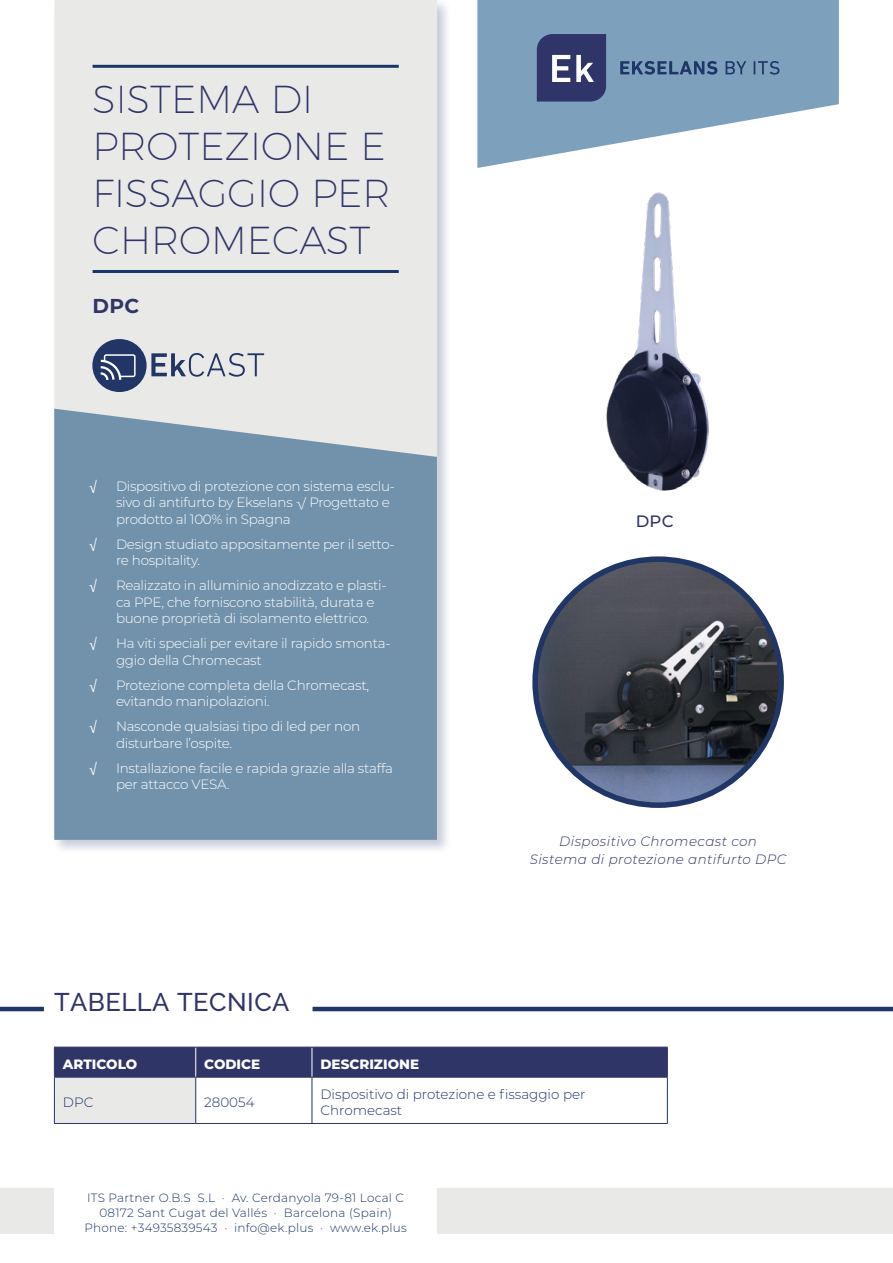
<style>
.page{position:relative;width:893px;height:1263px;background:#fff}
.page>*{position:absolute;margin:0;border:0;box-sizing:border-box;transform-origin:0 0}
.t1{font:200 39px/46.8px "Montserrat";color:#303568}
.t2{font:500 25.5px "Raleway";letter-spacing:.02em;color:#303568}
.t3{font:700 20.1px "Montserrat";color:#303568}
.t4{font:500 16.5px "Montserrat";color:#303568}
.t5{font:300 13.5px/16.5px "Montserrat";letter-spacing:-.02em;color:#fff}
.t6{font:300 13.5px/16.2px "Montserrat";color:#1f3666}
.Texto_independiente{font:italic 300 13.5px/18px "Montserrat";letter-spacing:.03em;color:#2f3569;text-align:center}
.t7{font:800 13.5px "Montserrat";color:#fff}
.t8{font:13.5px "Helvetica Neue LT Std";color:#fff}
.t9{font:300 12px/15px "Montserrat";letter-spacing:.02em;color:#1a3667;text-align:center}
</style>
<div class="page">
<div style="left:52px;top:0;width:399px;height:855px;background:#1f3666;opacity:.25"></div>
<div style="left:54px;top:0;width:383px;height:409px;background:#e9e9e7"></div>
<div style="left:54px;top:409px;width:383px;height:431px;background:#7292ab"></div>
<hr style="left:93px;top:65px;width:306px;height:3px;background:#1a3667">
<hr style="left:93px;top:270px;width:306px;height:3px;background:#1a3667">
<svg style="left:477px;top:0;width:362px;height:168px;fill:#7da0bd"></svg>
<svg style="left:537px;top:34px;width:69px;height:68px;background:#484e7c"></svg>
<svg style="left:620px;top:61px;width:97px;height:14px"></svg>
<svg style="left:726px;top:61px;width:20px;height:13px"></svg>
<svg style="left:754px;top:61px;width:25px;height:14px"></svg>
<div style="left:0;top:1188px;width:54px;height:46px;background:#e9e9e7"></div>
<div style="left:437px;top:1188px;width:456px;height:46px;background:#e9e9e7"></div>
<img style="left:606px;top:192px;width:103px;height:299px">
<div style="left:55px;top:1048px;width:612px;height:29px;background:#303568"></div>
<div style="left:54px;top:1077px;width:142px;height:46px;background:#e9e9e7"></div>
<hr style="left:54px;top:1123px;width:142px;height:1px;background:#303568">
<hr style="left:196px;top:1123px;width:116px;height:1px;background:#303568">
<hr style="left:312px;top:1123px;width:356px;height:1px;background:#303568">
<hr style="left:195px;top:1047px;width:1px;height:30px;background:#fff">
<hr style="left:312px;top:1047px;width:1px;height:30px;background:#fff">
<hr style="left:54px;top:1077px;width:1px;height:46px;background:#1f3666">
<hr style="left:195px;top:1077px;width:1px;height:46px;background:#1f3666">
<hr style="left:312px;top:1077px;width:1px;height:46px;background:#1f3666">
<hr style="left:667px;top:1077px;width:1px;height:46px;background:#1f3666">
<hr style="left:54px;top:1047px;width:142px;height:1px;background:#303568">
<hr style="left:54px;top:1047px;width:1px;height:30px;background:#303568">
<hr style="left:196px;top:1047px;width:116px;height:1px;background:#303568">
<hr style="left:312px;top:1047px;width:356px;height:1px;background:#303568">
<hr style="left:667px;top:1047px;width:1px;height:30px;background:#303568">
<hr style="left:54px;top:1077px;width:142px;height:1px;background:#303568">
<hr style="left:196px;top:1077px;width:116px;height:1px;background:#303568">
<hr style="left:312px;top:1077px;width:356px;height:1px;background:#303568">
<img style="left:535px;top:560px;width:246px;height:244px">
<hr style="left:0;top:1007px;width:44px;height:4px;background:#1f3666">
<hr style="left:313px;top:1007px;width:580px;height:4px;background:#1f3666">
<svg style="left:151px;top:353px;width:113px;height:24px;background:#b1b7c3"></svg>
<div style="left:92px;top:339px;width:55px;height:53px;background:#213666;border-radius:50%"></div>
<svg style="left:100px;top:354px;width:36px;height:26px"></svg>
<p class="t1" style="left:93px;top:75px;width:222px">SISTEMA DI</p>
<p class="t1" style="left:93px;top:122px;width:300px">PROTEZIONE E<br>FISSAGGIO PER<br>CHROMECAST</p>
<p class="t3" style="left:92px;top:292px;width:48px">DPC</p>
<p class="t8" style="left:89px;top:478px;width:9px">√</p>
<p class="t5" style="left:116px;top:477px;width:280px">Dispositivo di protezione con sistema esclu&shy;sivo di antifurto by Ekselans √ Progettato e prodotto al 100% in Spagna</p>
<p class="t8" style="left:89px;top:536px;width:9px">√</p>
<p class="t5" style="left:116px;top:535px;width:280px">Design studiato appositamente per il setto&shy;re hospitality.</p>
<p class="t8" style="left:89px;top:577px;width:9px">√</p>
<p class="t5" style="left:116px;top:577px;width:272px">Realizzato in alluminio anodizzato e plasti&shy;ca PPE, che forniscono stabilità, durata e buone proprietà di isolamento elettrico.</p>
<p class="t8" style="left:89px;top:635px;width:9px">√</p>
<p class="t5" style="left:116px;top:635px;width:276px">Ha viti speciali per evitare il rapido smonta&shy;ggio della Chromecast</p>
<p class="t8" style="left:89px;top:677px;width:9px">√</p>
<p class="t5" style="left:116px;top:676px;width:255px">Protezione completa della Chromecast, evitando manipolazioni.</p>
<p class="t8" style="left:89px;top:718px;width:9px">√</p>
<p class="t5" style="left:116px;top:718px;width:246px">Nasconde qualsiasi tipo di led per non disturbare l’ospite.</p>
<p class="t8" style="left:89px;top:760px;width:9px">√</p>
<p class="t5" style="left:116px;top:759px;width:278px">Installazione facile e rapida grazie alla staffa per attacco VESA.</p>
<p class="t2" style="left:54px;top:987px;width:237px">TABELLA TECNICA</p>
<p class="t4" style="left:636px;top:509px;width:40px">DPC</p>
<p class="Texto_independiente" style="left:530px;top:832px;width:258px">Dispositivo Chromecast con<br>Sistema di protezione antifurto DPC</p>
<p class="t7" style="left:63px;top:1054px;width:76px">ARTICOLO</p>
<p class="t7" style="left:204px;top:1054px;width:57px">CODICE</p>
<p class="t7" style="left:320px;top:1054px;width:100px">DESCRIZIONE</p>
<p class="t6" style="left:63px;top:1093px;width:32px">DPC</p>
<p class="t6" style="left:204px;top:1093px;width:52px">280054</p>
<p class="t6" style="left:320px;top:1085px;width:267px">Dispositivo di protezione e fissaggio per<br>Chromecast</p>
<p class="t9" style="left:84px;top:1189px;width:324px">ITS Partner O.B.S S.L · Av. Cerdanyola 79-81 Local C<br>08172 Sant Cugat del Vallés · Barcelona (Spain)<br>Phone: +34935839543 · info@ek.plus · www.ek.plus</p>
</div>
